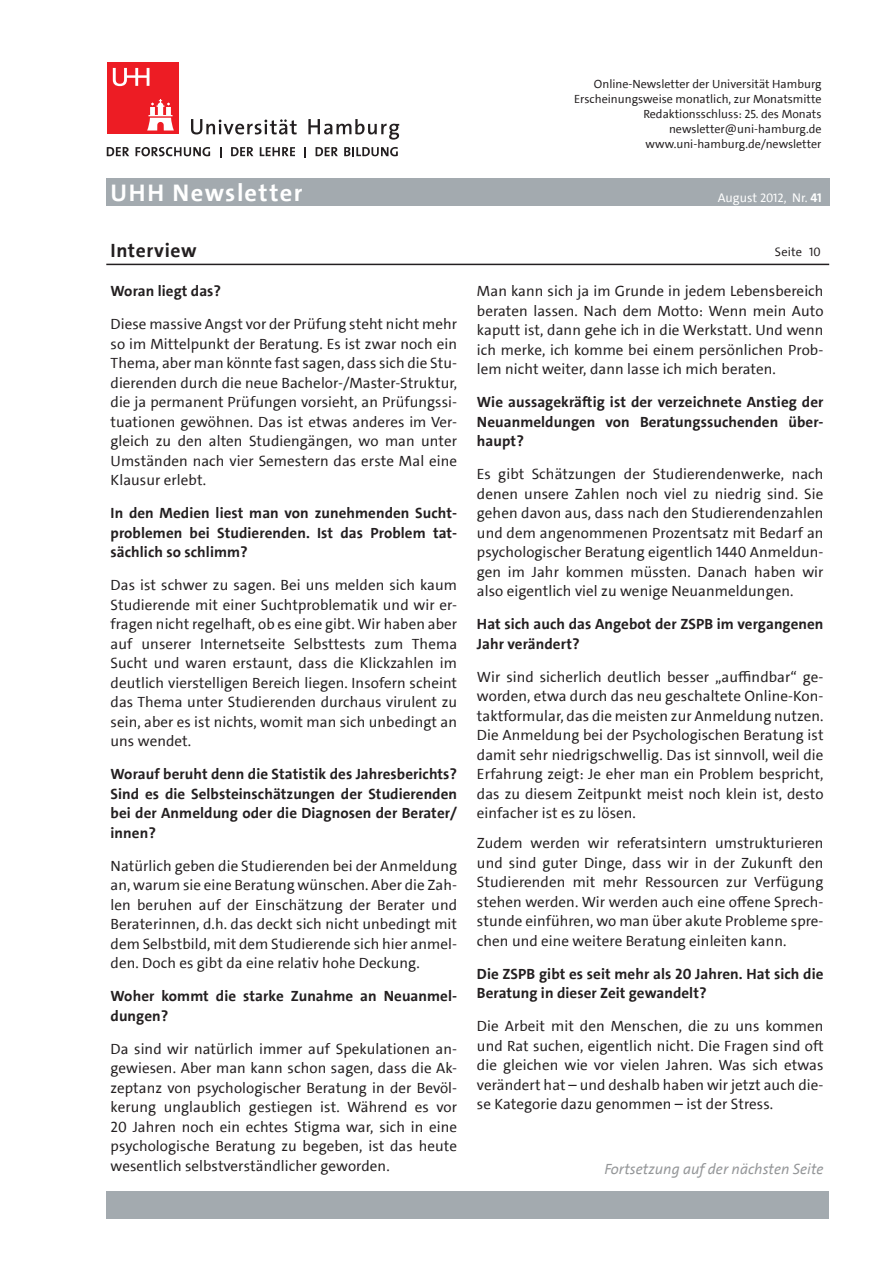
<style>
.page{position:relative;width:893px;height:1263px;background:#fff}
.page>*{position:absolute;margin:0;border:0;box-sizing:border-box;transform-origin:0 0}
.t1{font:700 24.3px "The Sans UHH";letter-spacing:.06em;color:#fff}
.t2{font:700 19.5px "The Sans UHH";letter-spacing:.03em;color:#231f20}
.t3{font:15px/19.5px "The Sans UHH";letter-spacing:.005em;color:#231f20;text-align:justify}
.t4{font:700 15px/19.5px "The Sans UHH";letter-spacing:.005em;color:#231f20;text-align:justify}
.t5{font:italic 15px "The Sans UHH";color:#949698}
.t6{font:12.75px "The Sans UHH";color:#fff}
.t7{font:12.3px "The Sans UHH";letter-spacing:.01em;color:#231f20}
.t8{font:12px/15px "The Sans UHH";color:#231f20;text-align:right}
.s1{font-size:12.3px}
.s2{font-weight:700}
</style>
<div class="page">
<svg style="left:191px;top:119px;width:106px;height:15px"></svg>
<svg style="left:308px;top:119px;width:91px;height:21px"></svg>
<div style="left:107px;top:63px;width:72px;height:71px;background:#ed1c24"></div>
<svg style="left:147px;top:99px;width:27px;height:31px"></svg>
<svg style="left:113px;top:68px;width:36px;height:18px"></svg>
<svg style="left:107px;top:147px;width:22px;height:9px"></svg>
<svg style="left:136px;top:147px;width:74px;height:9px"></svg>
<svg style="left:231px;top:147px;width:22px;height:9px"></svg>
<svg style="left:260px;top:147px;width:35px;height:9px"></svg>
<svg style="left:316px;top:147px;width:22px;height:9px"></svg>
<svg style="left:344px;top:147px;width:54px;height:9px"></svg>
<div style="left:106px;top:179px;width:723px;height:27px;background:#a3aaaf"></div>
<div style="left:106px;top:1191px;width:723px;height:27px;background:#a3aaaf"></div>
<hr style="left:106px;top:264px;width:723px;height:1px;background:#231f20">
<p class="t8" style="left:574px;top:76px;width:249px">Online-Newsletter der Universität Hamburg Erscheinungsweise monatlich, zur Monatsmitte Redaktionsschluss: 25. des Monats newsletter@uni-hamburg.de www.uni-hamburg.de/newsletter</p>
<h1 class="t1" style="left:111px;top:177px;width:194px">UHH Newsletter</h1>
<p class="t6" style="left:718px;top:189px;width:105px">August <span class="s1">2012</span>, Nr. <span class="s2">41</span></p>
<h2 class="t2" style="left:111px;top:238px;width:87px">Interview</h2>
<p class="t7" style="left:775px;top:244px;width:29px">Seite</p>
<p class="t4" style="left:111px;top:281px;width:112px">Woran liegt das?</p>
<p class="t3" style="left:111px;top:314px;width:348px">Diese massive Angst vor der Prüfung steht nicht mehr so im Mittelpunkt der Beratung. Es ist zwar noch ein Thema, aber man könnte fast sagen, dass sich die Stu&shy;dierenden durch die neue Bachelor-/Master-Struktur, die ja permanent Prüfungen vorsieht, an Prüfungssi&shy;tuationen gewöhnen. Das ist etwas anderes im Ver&shy;gleich zu den alten Studiengängen, wo man unter Umständen nach vier Semestern das erste Mal eine Klausur erlebt.</p>
<p class="t4" style="left:111px;top:503px;width:348px">In den Medien liest man von zunehmenden Sucht&shy;problemen bei Studierenden. Ist das Problem tat&shy;sächlich so schlimm?</p>
<p class="t3" style="left:111px;top:575px;width:348px">Das ist schwer zu sagen. Bei uns melden sich kaum Studierende mit einer Suchtproblematik und wir er&shy;fragen nicht regelhaft, ob es eine gibt. Wir haben aber auf unserer Internetseite Selbsttests zum Thema Sucht und waren erstaunt, dass die Klickzahlen im deutlich vierstelligen Bereich liegen. Insofern scheint das Thema unter Studierenden durchaus virulent zu sein, aber es ist nichts, womit man sich unbedingt an uns wendet.</p>
<p class="t4" style="left:111px;top:764px;width:348px">Worauf beruht denn die Statistik des Jahresberichts?<br>Sind es die Selbsteinschätzungen der Studierenden bei der Anmeldung oder die Diagnosen der Berater/ innen?</p>
<p class="t3" style="left:111px;top:856px;width:348px">Natürlich geben die Studierenden bei der Anmeldung an, warum sie eine Beratung wünschen. Aber die Zah&shy;len beruhen auf der Einschätzung der Berater und Beraterinnen, d.h. das deckt sich nicht unbedingt mit dem Selbstbild, mit dem Studierende sich hier anmel&shy;den. Doch es gibt da eine relativ hohe Deckung.</p>
<p class="t4" style="left:111px;top:986px;width:348px">Woher kommt die starke Zunahme an Neuanmel&shy;dungen?</p>
<p class="t3" style="left:111px;top:1039px;width:348px">Da sind wir natürlich immer auf Spekulationen an&shy;gewiesen. Aber man kann schon sagen, dass die Ak&shy;zeptanz von psychologischer Beratung in der Bevöl&shy;kerung unglaublich gestiegen ist. Während es vor 20 Jahren noch ein echtes Stigma war, sich in eine psychologische Beratung zu begeben, ist das heute wesentlich selbstverständlicher geworden.</p>
<p class="t7" style="left:809px;top:244px;width:13px">10</p>
<p class="t3" style="left:477px;top:281px;width:348px">Man kann sich ja im Grunde in jedem Lebensbereich beraten lassen. Nach dem Motto: Wenn mein Auto kaputt ist, dann gehe ich in die Werkstatt. Und wenn ich merke, ich komme bei einem persönlichen Prob&shy;lem nicht weiter, dann lasse ich mich beraten.</p>
<p class="t4" style="left:477px;top:392px;width:348px">Wie aussagekräftig ist der verzeichnete Anstieg der Neuanmeldungen von Beratungssuchenden über&shy;haupt?</p>
<p class="t3" style="left:477px;top:464px;width:348px">Es gibt Schätzungen der Studierendenwerke, nach denen unsere Zahlen noch viel zu niedrig sind. Sie gehen davon aus, dass nach den Studierendenzahlen und dem angenommenen Prozentsatz mit Bedarf an psychologischer Beratung eigentlich 1440 Anmeldun&shy;gen im Jahr kommen müssten. Danach haben wir also eigentlich viel zu wenige Neuanmeldungen.</p>
<p class="t4" style="left:477px;top:614px;width:348px">Hat sich auch das Angebot der ZSPB im vergangenen<br>Jahr verändert?</p>
<p class="t3" style="left:477px;top:667px;width:348px">Wir sind sicherlich deutlich besser „auffindbar“ ge&shy;worden, etwa durch das neu geschaltete Online-Kon&shy;taktformular, das die meisten zur Anmeldung nutzen.<br>Die Anmeldung bei der Psychologischen Beratung ist damit sehr niedrigschwellig. Das ist sinnvoll, weil die Erfahrung zeigt: Je eher man ein Problem bespricht, das zu diesem Zeitpunkt meist noch klein ist, desto einfacher ist es zu lösen.</p>
<p class="t3" style="left:477px;top:833px;width:348px">Zudem werden wir referatsintern umstrukturieren und sind guter Dinge, dass wir in der Zukunft den Studierenden mit mehr Ressourcen zur Verfügung stehen werden. Wir werden auch eine offene Sprech&shy;stunde einführen, wo man über akute Probleme spre&shy;chen und eine weitere Beratung einleiten kann.</p>
<p class="t4" style="left:477px;top:964px;width:348px">Die ZSPB gibt es seit mehr als 20 Jahren. Hat sich die<br>Beratung in dieser Zeit gewandelt?</p>
<p class="t3" style="left:477px;top:1016px;width:348px">Die Arbeit mit den Menschen, die zu uns kommen und Rat suchen, eigentlich nicht. Die Fragen sind oft die gleichen wie vor vielen Jahren. Was sich etwas verändert hat – und deshalb haben wir jetzt auch die&shy;se Kategorie dazu genommen – ist der Stress.</p>
<p class="t5" style="left:604px;top:1159px;width:221px">Fortsetzung auf der nächsten Seite</p>
</div>
